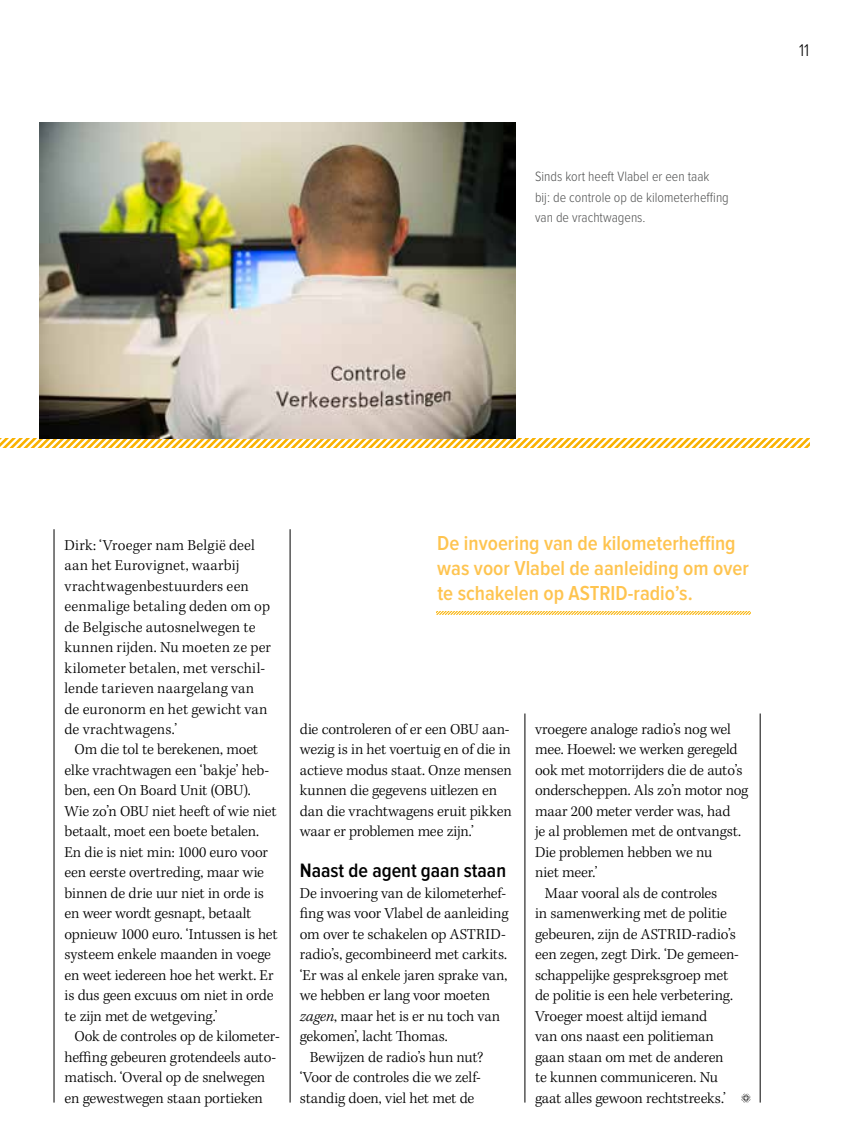
<style>
.page{position:relative;width:849px;height:1146px;background:#fff}
.page>*{position:absolute;margin:0;border:0;box-sizing:border-box;transform-origin:0 0}
.t1{font:600 21px/25.2px "Proxima Nova Cond";color:#fec450}
.t2{font:600 20.12px "Proxima Nova Cond";color:#000}
.t3{font:300 17.5px "Proxima Nova Cond";color:#000}
.t4{font:300 15.58px/20.5px "Kepler Std";letter-spacing:-.01em;color:#000}
.t5{font:300 15.58px/20.5px "Kepler Std";letter-spacing:.01em;color:#000}
.t6{font:300 14px/20.5px "Proxima Nova Cond";color:#535454}
.s1{font-style:italic}
</style>
<div class="page">
<svg style="left:0;top:438px;width:809px;height:9px"></svg>
<hr style="left:54px;top:529px;width:1px;height:573px;background:#000">
<hr style="left:290px;top:529px;width:1px;height:573px;background:#000">
<hr style="left:524px;top:713px;width:1px;height:389px;background:#000">
<hr style="left:759px;top:713px;width:1px;height:389px;background:#000">
<svg style="left:741px;top:1094px;width:9px;height:8px"></svg>
<svg style="left:437px;top:611px;width:313px;height:3px"></svg>
<img style="left:40px;top:122px;width:475px;height:316px">
<p class="t6" style="left:535px;top:166px;width:195px">Sinds kort heeft Vlabel er een taak<br>bij: de controle op de kilometerheffing van de vrachtwagens.</p>
<p class="t3" style="left:799px;top:41px;width:12px">11</p>
<p class="t5" style="left:64px;top:535px;width:208px">Dirk: ‘Vroeger nam België deel aan het Eurovignet, waarbij vrachtwagenbestuurders een eenmalige betaling deden om op de Belgische autosnelwegen te kunnen rijden. Nu moeten ze per kilometer betalen, met verschil&shy;lende tarieven naargelang van de euronorm en het gewicht van de vrachtwagens.’</p>
<p class="t4" style="left:64px;top:740px;width:214px;text-indent:10px">Om die tol te berekenen, moet elke vrachtwagen een ‘bakje’ heb&shy;ben, een On Board Unit (OBU).<br>Wie zo’n OBU niet heeft of wie niet betaalt, moet een boete betalen.<br>En die is niet min: 1000 euro voor een eerste overtreding, maar wie binnen de drie uur niet in orde is en weer wordt gesnapt, betaalt opnieuw 1000 euro. ‘Intussen is het systeem enkele maanden in voege en weet iedereen hoe het werkt. Er is dus geen excuus om niet in orde te zijn met de wetgeving.’</p>
<p class="t4" style="left:64px;top:1027px;width:217px;text-indent:10px">Ook de controles op de kilometer&shy;heffing gebeuren grotendeels auto&shy;matisch. ‘Overal op de snelwegen en gewestwegen staan portieken</p>
<h1 class="t1" style="left:437px;top:531px;width:313px">De invoering van de kilometerheffing was voor Vlabel de aanleiding om over te schakelen op ASTRID-radio’s.</h1>
<p class="t4" style="left:300px;top:719px;width:213px">die controleren of er een OBU aan&shy;wezig is in het voertuig en of die in actieve modus staat. Onze mensen kunnen die gegevens uitlezen en dan die vrachtwagens eruit pikken waar er problemen mee zijn.’</p>
<p class="t2" style="left:300px;top:859px;width:208px">Naast de agent gaan staan</p>
<p class="t4" style="left:300px;top:883px;width:208px">De invoering van de kilometerhef-</p>
<p class="t4" style="left:300px;top:904px;width:210px">fing was voor Vlabel de aanleiding</p>
<p class="t4" style="left:300px;top:924px;width:207px">om over te schakelen op ASTRID-</p>
<p class="t4" style="left:300px;top:945px;width:209px">radio’s, gecombineerd met carkits.</p>
<p class="t4" style="left:300px;top:965px;width:209px">‘Er was al enkele jaren sprake van,</p>
<p class="t4" style="left:300px;top:986px;width:192px">we hebben er lang voor moeten</p>
<p class="t4" style="left:300px;top:1006px;width:202px"><span class="s1">zagen</span>, maar het is er nu toch van</p>
<p class="t4" style="left:300px;top:1027px;width:149px">gekomen’, lacht Thomas.</p>
<p class="t4" style="left:309px;top:1047px;width:175px">Bewijzen de radio’s hun nut?</p>
<p class="t4" style="left:300px;top:1068px;width:182px">‘Voor de controles die we zelf-</p>
<p class="t4" style="left:300px;top:1088px;width:176px">standig doen, viel het met de</p>
<p class="t4" style="left:535px;top:719px;width:197px">vroegere analoge radio’s nog wel</p>
<p class="t4" style="left:535px;top:740px;width:204px">mee. Hoewel: we werken geregeld</p>
<p class="t4" style="left:535px;top:760px;width:209px">ook met motorrijders die de auto’s</p>
<p class="t4" style="left:535px;top:781px;width:215px">onderscheppen. Als zo’n motor nog</p>
<p class="t4" style="left:535px;top:801px;width:197px">maar 200 meter verder was, had</p>
<p class="t4" style="left:535px;top:822px;width:207px">je al problemen met de ontvangst.</p>
<p class="t4" style="left:535px;top:842px;width:179px">Die problemen hebben we nu</p>
<p class="t4" style="left:535px;top:863px;width:64px">niet meer.’</p>
<p class="t4" style="left:545px;top:883px;width:174px">Maar vooral als de controles</p>
<p class="t4" style="left:535px;top:904px;width:193px">in samenwerking met de politie</p>
<p class="t4" style="left:535px;top:924px;width:202px">gebeuren, zijn de ASTRID-radio’s</p>
<p class="t4" style="left:535px;top:945px;width:205px">een zegen, zegt Dirk. ‘De gemeen-</p>
<p class="t4" style="left:535px;top:965px;width:195px">schappelijke gespreksgroep met</p>
<p class="t4" style="left:535px;top:986px;width:199px">de politie is een hele verbetering.</p>
<p class="t4" style="left:535px;top:1006px;width:173px">Vroeger moest altijd iemand</p>
<p class="t4" style="left:535px;top:1027px;width:180px">van ons naast een politieman</p>
<p class="t4" style="left:535px;top:1047px;width:190px">gaan staan om met de anderen</p>
<p class="t4" style="left:535px;top:1068px;width:184px">te kunnen communiceren. Nu</p>
<p class="t4" style="left:535px;top:1088px;width:192px">gaat alles gewoon rechtstreeks.’</p>
</div>
